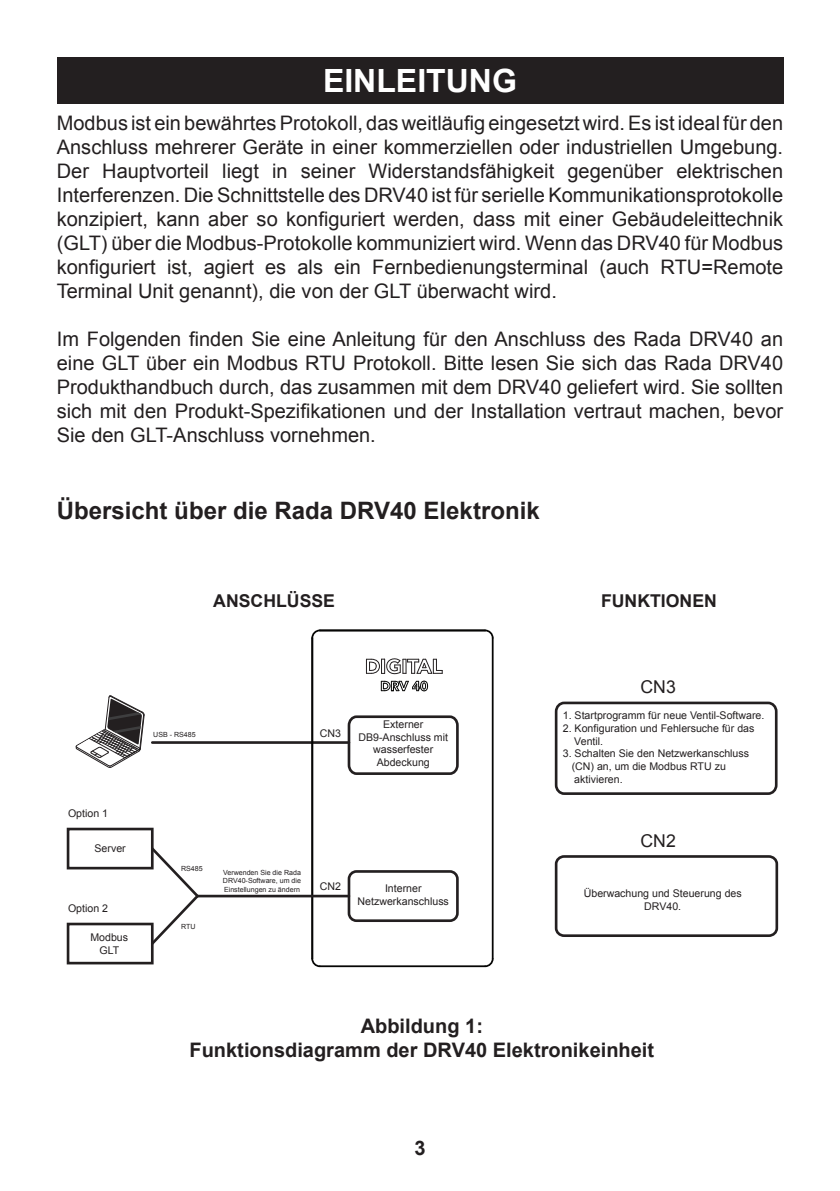
<style>
.page{position:relative;width:840px;height:1191px;background:#fff}
.page>*{position:absolute;margin:0;border:0;box-sizing:border-box;transform-origin:0 0}
.Heading_1{font:700 32px "Arial";color:#fff}
.t1{font:700 24px "Arial";color:#231f20}
.t2{font:20px/24px "Arial";color:#231f20;text-align:justify}
.t3{font:700 20px "Arial";color:#231f20}
.t4{font:700 17.6px "Arial";color:#231f20}
.t5{font:17.6px "Arial";color:#231f20}
.t6{font:10.6px/12.8px "Arial";color:#231f20;text-align:center}
.t7{font:7px/8.4px "Arial";color:#231f20;text-align:justify}
</style>
<div class="page">
<svg style="left:75px;top:695px;width:70px;height:73px"></svg>
<hr style="left:152px;top:741px;width:197px;height:3px;background:#231f20">
<div style="left:347px;top:715px;width:111px;height:60px;border:3px solid #231f20;border-radius:8px"></div>
<div style="left:554px;top:701px;width:223px;height:94px;border:3px solid #231f20;border-radius:8px"></div>
<svg style="left:311px;top:629px;width:10px;height:10px"></svg>
<svg style="left:311px;top:957px;width:10px;height:11px"></svg>
<svg style="left:483px;top:957px;width:11px;height:11px"></svg>
<svg style="left:483px;top:629px;width:11px;height:10px"></svg>
<hr style="left:319px;top:629px;width:166px;height:2px;background:#050504">
<hr style="left:311px;top:638px;width:2px;height:320px;background:#050504">
<hr style="left:319px;top:965px;width:166px;height:2px;background:#050504">
<hr style="left:491px;top:638px;width:2px;height:320px;background:#050504">
<div style="left:554px;top:855px;width:223px;height:82px;border:3px solid #231f20;border-radius:8px"></div>
<hr style="left:197px;top:894px;width:152px;height:3px;background:#231f20">
<div style="left:347px;top:870px;width:111px;height:52px;border:3px solid #231f20;border-radius:8px"></div>
<div style="left:67px;top:827px;width:86px;height:42px;border:3px solid #231f20"></div>
<div style="left:67px;top:922px;width:86px;height:42px;border:3px solid #231f20"></div>
<svg style="left:148px;top:845px;width:53px;height:102px"></svg>
<svg style="left:366px;top:658px;width:76px;height:33px"></svg>
<div style="left:57px;top:57px;width:725px;height:47px;background:#231f20"></div>
<p class="Heading_1" style="left:323px;top:60px;width:195px">EINLEITUNG</p>
<p class="t2" style="left:57px;top:111px;width:727px">Modbus ist ein bewährtes Protokoll, das weitläufig eingesetzt wird. Es ist ideal für den Anschluss mehrerer Geräte in einer kommerziellen oder industriellen Umgebung.<br>Der Hauptvorteil liegt in seiner Widerstandsfähigkeit gegenüber elektrischen Interferenzen. Die Schnittstelle des DRV40 ist für serielle Kommunikationsprotokolle konzipiert, kann aber so konfiguriert werden, dass mit einer Gebäudeleittechnik (GLT) über die Modbus-Protokolle kommuniziert wird. Wenn das DRV40 für Modbus konfiguriert ist, agiert es als ein Fernbedienungsterminal (auch RTU=Remote Terminal Unit genannt), die von der GLT überwacht wird.</p>
<p class="t2" style="left:57px;top:327px;width:727px">Im Folgenden finden Sie eine Anleitung für den Anschluss des Rada DRV40 an eine GLT über ein Modbus RTU Protokoll. Bitte lesen Sie sich das Rada DRV40<br>Produkthandbuch durch, das zusammen mit dem DRV40 geliefert wird. Sie sollten sich mit den Produkt-Spezifikationen und der Installation vertraut machen, bevor Sie den GLT-Anschluss vornehmen.</p>
<p class="t1" style="left:57px;top:494px;width:484px">Übersicht über die Rada DRV40 Elektronik</p>
<p class="t4" style="left:213px;top:589px;width:123px">ANSCHLÜSSE</p>
<p class="t4" style="left:600px;top:589px;width:117px">FUNKTIONEN</p>
<p class="t6" style="left:68px;top:807px;width:42px">Option 1</p>
<p class="t6" style="left:94px;top:841px;width:33px">Server</p>
<p class="t6" style="left:68px;top:902px;width:42px">Option 2</p>
<p class="t6" style="left:90px;top:931px;width:39px">Modbus<br>GLT</p>
<p class="t7" style="left:153px;top:731px;width:44px">USB - RS485</p>
<p class="t6" style="left:319px;top:726px;width:23px">CN3</p>
<p class="t6" style="left:358px;top:718px;width:91px">Externer<br>DB9-Anschluss mit wasserfester<br>Abdeckung</p>
<p class="t7" style="left:181px;top:864px;width:23px">RS485</p>
<p class="t7" style="left:181px;top:922px;width:16px">RTU</p>
<p class="t7" style="left:223px;top:868px;width:79px">Verwenden Sie die Rada DRV40-Software, um die Einstellungen zu ändern</p>
<p class="t6" style="left:319px;top:880px;width:23px">CN2</p>
<p class="t6" style="left:357px;top:882px;width:93px">Interner<br>Netzwerkanschluss</p>
<p class="t5" style="left:640px;top:675px;width:37px">CN3</p>
<p class="t6" style="left:562px;top:709px;width:203px">1. Startprogramm für neue Ventil-Software.</p>
<p class="t6" style="left:574px;top:722px;width:181px;text-align:left;text-indent:-11px">2. Konfiguration und Fehlersuche für das<br>Ventil.</p>
<p class="t6" style="left:571px;top:747px;width:179px;text-align:left;text-indent:-9px">3. Schalten Sie den Netzwerkanschluss (CN) an, um die Modbus RTU zu aktivieren.</p>
<p class="t5" style="left:640px;top:829px;width:37px">CN2</p>
<p class="t6" style="left:583px;top:887px;width:159px">Überwachung und Steuerung des<br>DRV40.</p>
<p class="t3" style="left:360px;top:1012px;width:124px">Abbildung 1:</p>
<p class="t3" style="left:189px;top:1036px;width:466px">Funktionsdiagramm der DRV40 Elektronikeinheit</p>
<p class="t3" style="left:414px;top:1134px;width:13px">3</p>
</div>
